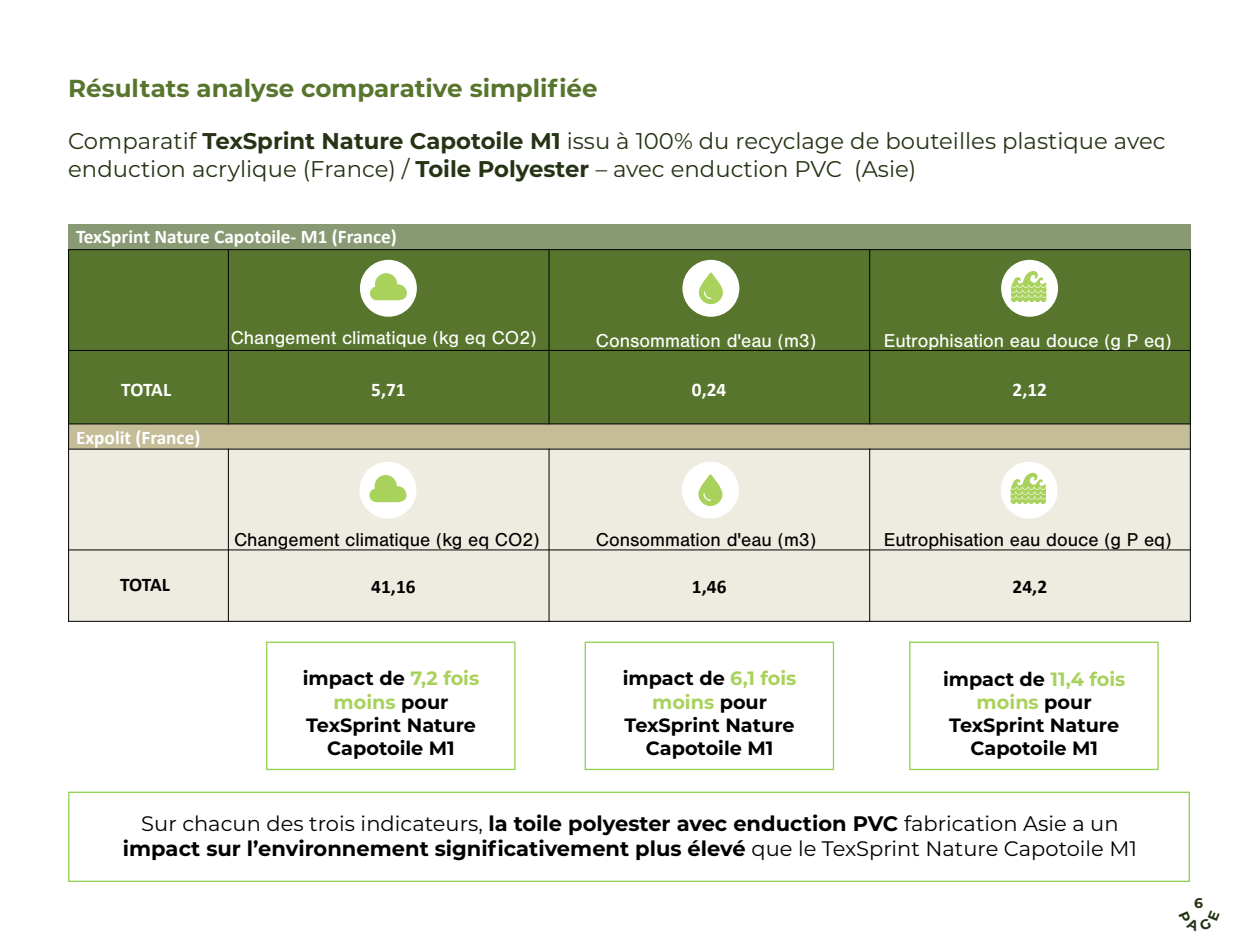
<style>
.page{position:relative;width:1260px;height:945px;background:#fff}
.page>*{position:absolute;margin:0;border:0;box-sizing:border-box;transform-origin:0 0}
.t1{font:700 24.5px "Montserrat";color:#57752d}
.t2{font:22.75px/27.8px "Montserrat";color:#263314}
.t3{font:700 21px/25.2px "Montserrat";color:#000;text-align:center}
.t4{font:700 19.25px/23.1px "Montserrat";color:#000;text-align:center}
.t5{font:19.25px "Nimbus San";color:#fff}
.t6{font:19.25px "Nimbus San";color:#000}
.t7{font:700 19.25px "Calibri";color:#fff}
.t8{font:700 19.25px "Calibri";letter-spacing:.005em;color:#000}
.t9{font:700 14px "Montserrat";color:#263314}
.s1{font-weight:700}
.s2{color:#a8d25b}
.s3{font-weight:400}
</style>
<div class="page">
<div style="left:69px;top:224px;width:480px;height:26px;background:#899973"></div>
<div style="left:549px;top:224px;width:321px;height:26px;background:#899973"></div>
<div style="left:870px;top:224px;width:321px;height:26px;background:#899973"></div>
<div style="left:69px;top:250px;width:159px;height:25px;background:#57752d"></div>
<div style="left:228px;top:250px;width:321px;height:25px;background:#57752d"></div>
<div style="left:549px;top:250px;width:321px;height:25px;background:#57752d"></div>
<div style="left:870px;top:250px;width:320px;height:25px;background:#57752d"></div>
<div style="left:69px;top:275px;width:159px;height:25px;background:#57752d"></div>
<div style="left:228px;top:275px;width:321px;height:25px;background:#57752d"></div>
<div style="left:549px;top:275px;width:321px;height:25px;background:#57752d"></div>
<div style="left:870px;top:275px;width:320px;height:25px;background:#57752d"></div>
<div style="left:69px;top:300px;width:159px;height:25px;background:#57752d"></div>
<div style="left:228px;top:300px;width:321px;height:25px;background:#57752d"></div>
<div style="left:549px;top:300px;width:321px;height:25px;background:#57752d"></div>
<div style="left:870px;top:300px;width:320px;height:25px;background:#57752d"></div>
<div style="left:69px;top:325px;width:159px;height:25px;background:#57752d"></div>
<div style="left:228px;top:325px;width:321px;height:25px;background:#57752d"></div>
<div style="left:549px;top:325px;width:321px;height:25px;background:#57752d"></div>
<div style="left:870px;top:325px;width:320px;height:25px;background:#57752d"></div>
<div style="left:69px;top:350px;width:159px;height:26px;background:#57752d"></div>
<div style="left:228px;top:350px;width:321px;height:26px;background:#57752d"></div>
<div style="left:549px;top:350px;width:321px;height:26px;background:#57752d"></div>
<div style="left:870px;top:350px;width:320px;height:26px;background:#57752d"></div>
<div style="left:69px;top:376px;width:159px;height:25px;background:#57752d"></div>
<div style="left:228px;top:376px;width:321px;height:25px;background:#57752d"></div>
<div style="left:549px;top:376px;width:321px;height:25px;background:#57752d"></div>
<div style="left:870px;top:376px;width:320px;height:25px;background:#57752d"></div>
<div style="left:69px;top:401px;width:159px;height:23px;background:#57752d"></div>
<div style="left:228px;top:401px;width:321px;height:23px;background:#57752d"></div>
<div style="left:549px;top:401px;width:321px;height:23px;background:#57752d"></div>
<div style="left:870px;top:401px;width:320px;height:23px;background:#57752d"></div>
<div style="left:69px;top:424px;width:159px;height:25px;background:#c5bd97"></div>
<div style="left:228px;top:424px;width:321px;height:25px;background:#c5bd97"></div>
<div style="left:549px;top:424px;width:321px;height:25px;background:#c5bd97"></div>
<div style="left:870px;top:424px;width:320px;height:25px;background:#c5bd97"></div>
<div style="left:69px;top:449px;width:159px;height:25px;background:#eeece1"></div>
<div style="left:228px;top:449px;width:321px;height:25px;background:#eeece1"></div>
<div style="left:549px;top:449px;width:321px;height:25px;background:#eeece1"></div>
<div style="left:870px;top:449px;width:320px;height:25px;background:#eeece1"></div>
<div style="left:69px;top:474px;width:159px;height:26px;background:#eeece1"></div>
<div style="left:228px;top:474px;width:321px;height:26px;background:#eeece1"></div>
<div style="left:549px;top:474px;width:321px;height:26px;background:#eeece1"></div>
<div style="left:870px;top:474px;width:320px;height:26px;background:#eeece1"></div>
<div style="left:69px;top:500px;width:159px;height:25px;background:#eeece1"></div>
<div style="left:228px;top:500px;width:321px;height:25px;background:#eeece1"></div>
<div style="left:549px;top:500px;width:321px;height:25px;background:#eeece1"></div>
<div style="left:870px;top:500px;width:320px;height:25px;background:#eeece1"></div>
<div style="left:69px;top:525px;width:159px;height:25px;background:#eeece1"></div>
<div style="left:228px;top:525px;width:321px;height:25px;background:#eeece1"></div>
<div style="left:549px;top:525px;width:321px;height:25px;background:#eeece1"></div>
<div style="left:870px;top:525px;width:320px;height:25px;background:#eeece1"></div>
<div style="left:69px;top:550px;width:159px;height:25px;background:#eeece1"></div>
<div style="left:228px;top:550px;width:321px;height:25px;background:#eeece1"></div>
<div style="left:549px;top:550px;width:321px;height:25px;background:#eeece1"></div>
<div style="left:870px;top:550px;width:320px;height:25px;background:#eeece1"></div>
<div style="left:69px;top:575px;width:159px;height:23px;background:#eeece1"></div>
<div style="left:228px;top:575px;width:321px;height:23px;background:#eeece1"></div>
<div style="left:549px;top:575px;width:321px;height:23px;background:#eeece1"></div>
<div style="left:870px;top:575px;width:320px;height:23px;background:#eeece1"></div>
<div style="left:69px;top:598px;width:159px;height:23px;background:#eeece1"></div>
<div style="left:228px;top:598px;width:321px;height:23px;background:#eeece1"></div>
<div style="left:549px;top:598px;width:321px;height:23px;background:#eeece1"></div>
<div style="left:870px;top:598px;width:320px;height:23px;background:#eeece1"></div>
<hr style="left:228px;top:249px;width:1px;height:175px;background:#000">
<hr style="left:228px;top:449px;width:1px;height:173px;background:#000">
<hr style="left:549px;top:249px;width:1px;height:175px;background:#000">
<hr style="left:549px;top:449px;width:1px;height:173px;background:#000">
<hr style="left:869px;top:249px;width:1px;height:175px;background:#000">
<hr style="left:869px;top:449px;width:1px;height:173px;background:#000">
<hr style="left:68px;top:249px;width:1123px;height:1px;background:#000">
<hr style="left:68px;top:350px;width:1123px;height:1px;background:#000">
<hr style="left:68px;top:424px;width:1123px;height:1px;background:#000">
<hr style="left:68px;top:449px;width:1123px;height:1px;background:#000">
<hr style="left:68px;top:550px;width:1123px;height:1px;background:#000">
<hr style="left:68px;top:249px;width:1px;height:373px;background:#000">
<hr style="left:1190px;top:249px;width:1px;height:373px;background:#000">
<hr style="left:68px;top:621px;width:1123px;height:1px;background:#000">
<div style="left:266px;top:642px;width:250px;height:128px;border:1px solid #93d150"></div>
<div style="left:585px;top:642px;width:249px;height:128px;border:1px solid #93d150"></div>
<div style="left:909px;top:642px;width:250px;height:128px;border:1px solid #93d150"></div>
<div style="left:1001px;top:260px;width:57px;height:57px;background:#fff;border-radius:50%"></div>
<svg style="left:1011px;top:270px;width:35px;height:32px"></svg>
<div style="left:1001px;top:462px;width:57px;height:57px;background:#fff;border-radius:50%"></div>
<svg style="left:1011px;top:472px;width:35px;height:32px"></svg>
<div style="left:360px;top:260px;width:57px;height:57px;background:#fff;border-radius:50%"></div>
<svg style="left:370px;top:273px;width:37px;height:27px"></svg>
<div style="left:360px;top:462px;width:56px;height:57px;background:#fff;border-radius:50%"></div>
<svg style="left:369px;top:475px;width:37px;height:27px"></svg>
<div style="left:682px;top:260px;width:57px;height:57px;background:#fff;border-radius:50%"></div>
<svg style="left:699px;top:272px;width:24px;height:32px"></svg>
<div style="left:682px;top:462px;width:57px;height:57px;background:#fff;border-radius:50%"></div>
<svg style="left:698px;top:474px;width:25px;height:32px"></svg>
<div style="left:68px;top:792px;width:1122px;height:90px;border:1px solid #93d150"></div>
<p class="t1" style="left:68px;top:71px;width:531px">Résultats analyse comparative simplifiée</p>
<p class="t2" style="left:68px;top:126px;width:1099px">Comparatif <span class="s1">TexSprint Nature Capotoile M1</span> issu à 100% du recyclage de bouteilles plastique avec enduction acrylique (France) / <span class="s1">Toile Polyester</span> – avec enduction PVC (Asie)</p>
<p class="t7" style="left:76px;top:223px;width:322px">TexSprint Nature Capotoile- M1 (France)</p>
<p class="t5" style="left:231px;top:327px;width:307px">Changement climatique (kg eq CO2)</p>
<p class="t5" style="left:596px;top:330px;width:222px">Consommation d'eau (m3)</p>
<p class="t5" style="left:884px;top:330px;width:289px">Eutrophisation eau douce (g P eq)</p>
<p class="t7" style="left:121px;top:376px;width:51px">TOTAL</p>
<p class="t7" style="left:371px;top:376px;width:36px">5,71</p>
<p class="t7" style="left:692px;top:376px;width:36px">0,24</p>
<p class="t7" style="left:1013px;top:376px;width:36px">2,12</p>
<p class="t7" style="left:76px;top:424px;width:126px">Expolit (France)</p>
<p class="t6" style="left:234px;top:529px;width:307px">Changement climatique (kg eq CO2)</p>
<p class="t6" style="left:596px;top:529px;width:222px">Consommation d'eau (m3)</p>
<p class="t6" style="left:884px;top:529px;width:289px">Eutrophisation eau douce (g P eq)</p>
<p class="t8" style="left:120px;top:571px;width:51px">TOTAL</p>
<p class="t8" style="left:371px;top:573px;width:46px">41,16</p>
<p class="t8" style="left:692px;top:573px;width:36px">1,46</p>
<p class="t8" style="left:1013px;top:573px;width:36px">24,2</p>
<p class="t4" style="left:303px;top:666px;width:178px">impact de <span class="s2">7,2 fois moins</span> pour<br>TexSprint Nature<br>Capotoile M1</p>
<p class="t4" style="left:623px;top:666px;width:175px">impact de <span class="s2">6,1 fois moins</span> pour<br>TexSprint Nature<br>Capotoile M1</p>
<p class="t4" style="left:943px;top:666px;width:184px">impact de <span class="s2">11,4 fois moins</span> pour<br>TexSprint Nature<br>Capotoile M1</p>
<p class="t3" style="left:123px;top:809px;width:1016px"><span class="s3">Sur chacun des trois indicateurs,</span> la toile polyester avec enduction PVC <span class="s3">fabrication Asie a un </span>impact sur l’environnement significativement plus élevé <span class="s3">que le TexSprint Nature Capotoile M1</span></p>
<p class="t9" style="left:1194px;top:893px;width:10px">6</p>
</div>
